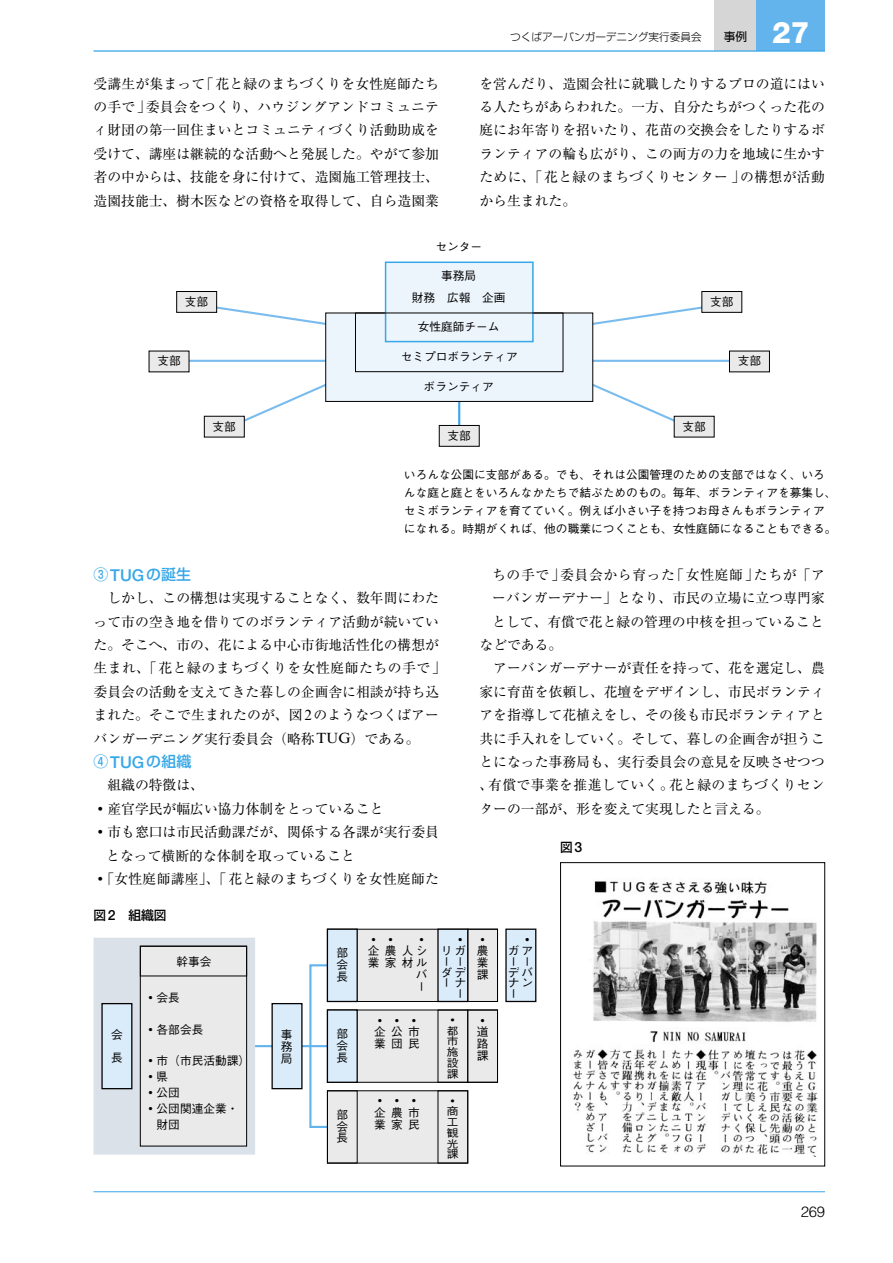
<style>
.page{position:relative;width:893px;height:1263px;background:#fff}
.page>*{position:absolute;margin:0;border:0;box-sizing:border-box;transform-origin:0 0}
.t1{font:800 29.7px "Helvetica Neue LT Std";color:#fff}
.t2{font:500 14.85px "Shin Go Pro";letter-spacing:.02em;color:#36a7e9}
.t3{font:300 14.85px "Helvetica LT Std";color:#000}
.t4{font:13.8px/23.4px "Ryumin Pro";color:#000;text-align:justify}
.t5{font:13.8px "Ryumin Pro";letter-spacing:.02em;color:#000}
.t6{font:500 12.75px "Shin Go Pro";color:#000}
.t7{font:500 11.7px/11.7px "Gothic BBB Pro";color:#000;text-align:justify}
.t8{font:11.7px "Shin Go Pro";color:#000}
.t9{font:500 10.8px/10.8px "Gothic BBB Pro";color:#000;text-align:justify;scale:1.09 1}
.t10{font:300 10.65px "Shin Go Pro";color:#000}
.s1{font-family:"Helvetica Neue LT Std";font-size:16.35px}
.s2{font-family:"Times New Roman MT Std";font-size:14.85px}
.s3{font-family:"Helvetica Neue LT Std";font-size:14.1px}
</style>
<div class="page">
<div style="left:714px;top:0;width:43px;height:51px;background:#d6d6d6"></div>
<div style="left:757px;top:0;width:68px;height:51px;background:#63b4ec"></div>
<hr style="left:94px;top:50px;width:731px;height:2px;background:#36a7e9">
<hr style="left:94px;top:1191px;width:731px;height:1px;background:#36a7e9">
<hr style="left:458px;top:392px;width:2px;height:45px;background:#36a7e9">
<svg style="left:581px;top:304px;width:121px;height:24px"></svg>
<hr style="left:584px;top:360px;width:152px;height:2px;background:#79bced">
<svg style="left:593px;top:379px;width:89px;height:47px"></svg>
<div style="left:674px;top:416px;width:40px;height:21px;background:#eaeaea"></div>
<div style="left:674px;top:416px;width:40px;height:21px;border:1px solid #000"></div>
<div style="left:729px;top:351px;width:40px;height:21px;background:#eaeaea"></div>
<div style="left:729px;top:351px;width:41px;height:21px;border:1px solid #000"></div>
<div style="left:702px;top:291px;width:40px;height:21px;background:#eaeaea"></div>
<div style="left:702px;top:291px;width:40px;height:22px;border:1px solid #000"></div>
<svg style="left:217px;top:304px;width:121px;height:21px"></svg>
<hr style="left:183px;top:360px;width:152px;height:2px;background:#79bced">
<svg style="left:236px;top:384px;width:89px;height:42px"></svg>
<div style="left:204px;top:416px;width:40px;height:21px;background:#eaeaea"></div>
<div style="left:204px;top:416px;width:40px;height:21px;border:1px solid #000"></div>
<div style="left:149px;top:351px;width:40px;height:21px;background:#eaeaea"></div>
<div style="left:177px;top:291px;width:40px;height:21px;background:#eaeaea"></div>
<div style="left:176px;top:291px;width:41px;height:22px;border:1px solid #000"></div>
<div style="left:326px;top:313px;width:267px;height:88px;background:#edf5fc"></div>
<div style="left:325px;top:313px;width:268px;height:89px;border:1px solid #000"></div>
<div style="left:386px;top:262px;width:147px;height:80px;background:#edf5fc"></div>
<div style="left:385px;top:262px;width:149px;height:80px;border:2px solid #36a7e9"></div>
<div style="left:355px;top:313px;width:208px;height:59px;border:1px solid #000"></div>
<img style="left:573px;top:881px;width:245px;height:276px">
<div style="left:560px;top:862px;width:265px;height:304px;border:1px solid #000"></div>
<div style="left:439px;top:425px;width:40px;height:21px;background:#eaeaea"></div>
<div style="left:439px;top:425px;width:40px;height:21px;border:1px solid #000"></div>
<svg style="left:255px;top:963px;width:79px;height:166px"></svg>
<div style="left:94px;top:938px;width:161px;height:216px;background:#dae1e8"></div>
<div style="left:140px;top:946px;width:107px;height:200px;background:#eaeaea"></div>
<div style="left:140px;top:946px;width:107px;height:200px;border:1px solid #000"></div>
<div style="left:327px;top:929px;width:170px;height:72px;background:#eaeaea"></div>
<div style="left:327px;top:929px;width:171px;height:73px;border:1px solid #000"></div>
<div style="left:468px;top:929px;width:30px;height:73px;border:1px solid #000"></div>
<div style="left:506px;top:929px;width:30px;height:72px;background:#daebfa"></div>
<div style="left:505px;top:928px;width:31px;height:74px;border:1px solid #000"></div>
<div style="left:438px;top:929px;width:30px;height:72px;background:#daebfa"></div>
<div style="left:437px;top:928px;width:31px;height:74px;border:1px solid #000"></div>
<div style="left:327px;top:929px;width:30px;height:72px;background:#daebfa"></div>
<div style="left:327px;top:928px;width:31px;height:74px;border:1px solid #000"></div>
<div style="left:327px;top:1010px;width:170px;height:72px;background:#eaeaea"></div>
<div style="left:468px;top:1010px;width:30px;height:72px;border:1px solid #000"></div>
<div style="left:438px;top:1010px;width:30px;height:72px;border:1px solid #000"></div>
<div style="left:327px;top:1010px;width:30px;height:72px;background:#daebfa"></div>
<div style="left:327px;top:1009px;width:31px;height:74px;border:1px solid #000"></div>
<div style="left:327px;top:1091px;width:141px;height:72px;background:#eaeaea"></div>
<div style="left:438px;top:1090px;width:30px;height:73px;border:1px solid #000"></div>
<div style="left:327px;top:1090px;width:30px;height:73px;border:1px solid #000"></div>
<div style="left:102px;top:1003px;width:30px;height:86px;background:#daebfa"></div>
<div style="left:101px;top:1003px;width:31px;height:86px;border:1px solid #000"></div>
<div style="left:272px;top:1003px;width:30px;height:86px;background:#daebfa"></div>
<div style="left:271px;top:1003px;width:32px;height:86px;border:1px solid #000"></div>
<div style="left:140px;top:946px;width:107px;height:30px;border:1px solid #000"></div>
<p class="t10" style="left:510px;top:28px;width:193px">つくばアーバンガーデニング実行委員会</p>
<p class="t8" style="left:724px;top:27px;width:25px">事例</p>
<p class="t1" style="left:772px;top:14px;width:39px">27</p>
<p class="t4" style="left:94px;top:71px;width:347px">受講生が集まって｢花と緑のまちづくりを女性庭師たちの手で｣委員会をつくり、ハウジングアンドコミュニティ財団の第一回住まいとコミュニティづくり活動助成を受けて、講座は継続的な活動へと発展した。やがて参加者の中からは、技能を身に付けて、造園施工管理技士、造園技能士、樹木医などの資格を取得して、自ら造園業</p>
<p class="t4" style="left:479px;top:71px;width:347px">を営んだり、造園会社に就職したりするプロの道にはいる人たちがあらわれた。一方、自分たちがつくった花の庭にお年寄りを招いたり、花苗の交換会をしたりするボランティアの輪も広がり、この両方の力を地域に生かすために、｢花と緑のまちづくりセンター｣の構想が活動から生まれた。</p>
<p class="t7" style="left:185px;top:294px;width:25px">支部</p>
<p class="t7" style="left:157px;top:354px;width:25px">支部</p>
<p class="t7" style="left:435px;top:239px;width:48px">センター</p>
<p class="t7" style="left:441px;top:269px;width:37px">事務局</p>
<p class="t7" style="left:412px;top:290px;width:95px">財務　広報　企画</p>
<p class="t7" style="left:418px;top:320px;width:83px">女性庭師チーム</p>
<p class="t7" style="left:401px;top:349px;width:118px">セミプロボランティア</p>
<p class="t7" style="left:710px;top:294px;width:25px">支部</p>
<p class="t7" style="left:738px;top:354px;width:25px">支部</p>
<p class="t7" style="left:424px;top:379px;width:72px">ボランティア</p>
<p class="t7" style="left:213px;top:419px;width:25px">支部</p>
<p class="t7" style="left:448px;top:428px;width:25px">支部</p>
<p class="t7" style="left:682px;top:419px;width:25px">支部</p>
<p class="t7" style="left:404px;top:464px;width:434px;line-height:18px;text-align:left">いろんな公園に支部がある。でも、それは公園管理のための支部ではなく、いろんな庭と庭とをいろんなかたちで結ぶためのもの。毎年、ボランティアを募集し、セミボランティアを育てていく。例えば小さい子を持つお母さんもボランティアになれる。時期がくれば、他の職業につくことも、女性庭師になることもできる。</p>
<p class="t2" style="left:94px;top:562px;width:99px">③<span class="s1">TUG</span>の誕生</p>
<p class="t4" style="left:94px;top:585px;width:347px;text-indent:14px">しかし、この構想は実現することなく、数年間にわたって市の空き地を借りてのボランティア活動が続いていた。そこへ、市の、花による中心市街地活性化の構想が生まれ、｢花と緑のまちづくりを女性庭師たちの手で｣委員会の活動を支えてきた暮しの企画舎に相談が持ち込まれた。そこで生まれたのが、図<span class="s2">2</span>のようなつくばアーバンガーデニング実行委員会（略称<span class="s2">TUG</span>）である。</p>
<p class="t2" style="left:94px;top:749px;width:99px">④<span class="s1">TUG</span>の組織</p>
<p class="t4" style="left:94px;top:772px;width:112px">　組織の特徴は、</p>
<p class="t4" style="left:94px;top:796px;width:292px">•産官学民が幅広い協力体制をとっていること</p>
<p class="t4" style="left:106px;top:819px;width:334px;text-indent:-13px">•市も窓口は市民活動課だが、関係する各課が実行委員となって横断的な体制を取っていること</p>
<p class="t5" style="left:94px;top:868px;width:347px">•「女性庭師講座」、｢花と緑のまちづくりを女性庭師た</p>
<p class="t6" style="left:94px;top:905px;width:75px">図<span class="s3">2</span>　組織図</p>
<p class="t4" style="left:492px;top:562px;width:334px">ちの手で｣委員会から育った｢女性庭師｣たちが「アーバンガーデナー」となり、市民の立場に立つ専門家として、有償で花と緑の管理の中核を担っていること</p>
<p class="t4" style="left:479px;top:632px;width:84px">などである。</p>
<p class="t4" style="left:479px;top:656px;width:347px;text-indent:14px">アーバンガーデナーが責任を持って、花を選定し、農家に育苗を依頼し、花壇をデザインし、市民ボランティアを指導して花植えをし、その後も市民ボランティアと共に手入れをしていく。そして、暮しの企画舎が担うことになった事務局も、実行委員会の意見を反映させつつ､有償で事業を推進していく｡花と緑のまちづくりセンターの一部が、形を変えて実現したと言える。</p>
<p class="t6" style="left:560px;top:837px;width:24px">図<span class="s3">3</span></p>
<p class="t7" style="left:176px;top:954px;width:37px">幹事会</p>
<p class="t7" style="left:145px;top:990px;width:37px">•会長</p>
<p class="t7" style="left:145px;top:1022px;width:60px">•各部会長</p>
<p class="t7" style="left:145px;top:1054px;width:107px">•市（市民活動課）</p>
<p class="t7" style="left:145px;top:1070px;width:25px">•県</p>
<p class="t7" style="left:145px;top:1086px;width:37px">•公団</p>
<p class="t7" style="left:145px;top:1099px;width:95px;line-height:15.9px">•公団関連企業・　財団</p>
<p class="t7" style="left:111px;top:1021px;width:13px;line-height:23.4px">会長</p>
<p class="t7" style="left:281px;top:1027px;width:13px">事務局</p>
<p class="t7" style="left:336px;top:946px;width:13px">部会長</p>
<p class="t7" style="left:402px;top:932px;width:27px;text-align:right">•人シ材ルバー</p>
<p class="t7" style="left:368px;top:932px;width:13px">•企業</p>
<p class="t7" style="left:441px;top:932px;width:27px;text-align:right">•リガ</p>
<p class="t7" style="left:385px;top:932px;width:13px">•農家</p>
<p class="t7" style="left:441px;top:955px;width:27px;line-height:10.5px;text-align:right">ーーダデーナー</p>
<p class="t7" style="left:477px;top:932px;width:13px">•農業課</p>
<p class="t7" style="left:336px;top:1026px;width:13px">部会長</p>
<p class="t7" style="left:408px;top:1013px;width:13px">•市民</p>
<p class="t7" style="left:374px;top:1013px;width:13px">•企業</p>
<p class="t7" style="left:391px;top:1013px;width:13px">•公団</p>
<p class="t9" style="left:447px;top:1013px;width:12px">•都市施設課</p>
<p class="t7" style="left:477px;top:1013px;width:13px">•道路課</p>
<p class="t7" style="left:336px;top:1107px;width:13px">部会長</p>
<p class="t9" style="left:447px;top:1094px;width:12px">•商工観光課</p>
<p class="t7" style="left:374px;top:1094px;width:13px">•企業</p>
<p class="t7" style="left:391px;top:1094px;width:13px">•農家</p>
<p class="t7" style="left:408px;top:1094px;width:13px">•市民</p>
<p class="t7" style="left:508px;top:932px;width:27px;text-align:right">•ガア</p>
<p class="t7" style="left:508px;top:955px;width:27px;line-height:10.5px">ーーデバナンー</p>
<p class="t3" style="left:801px;top:1202px;width:26px">269</p>
</div>
